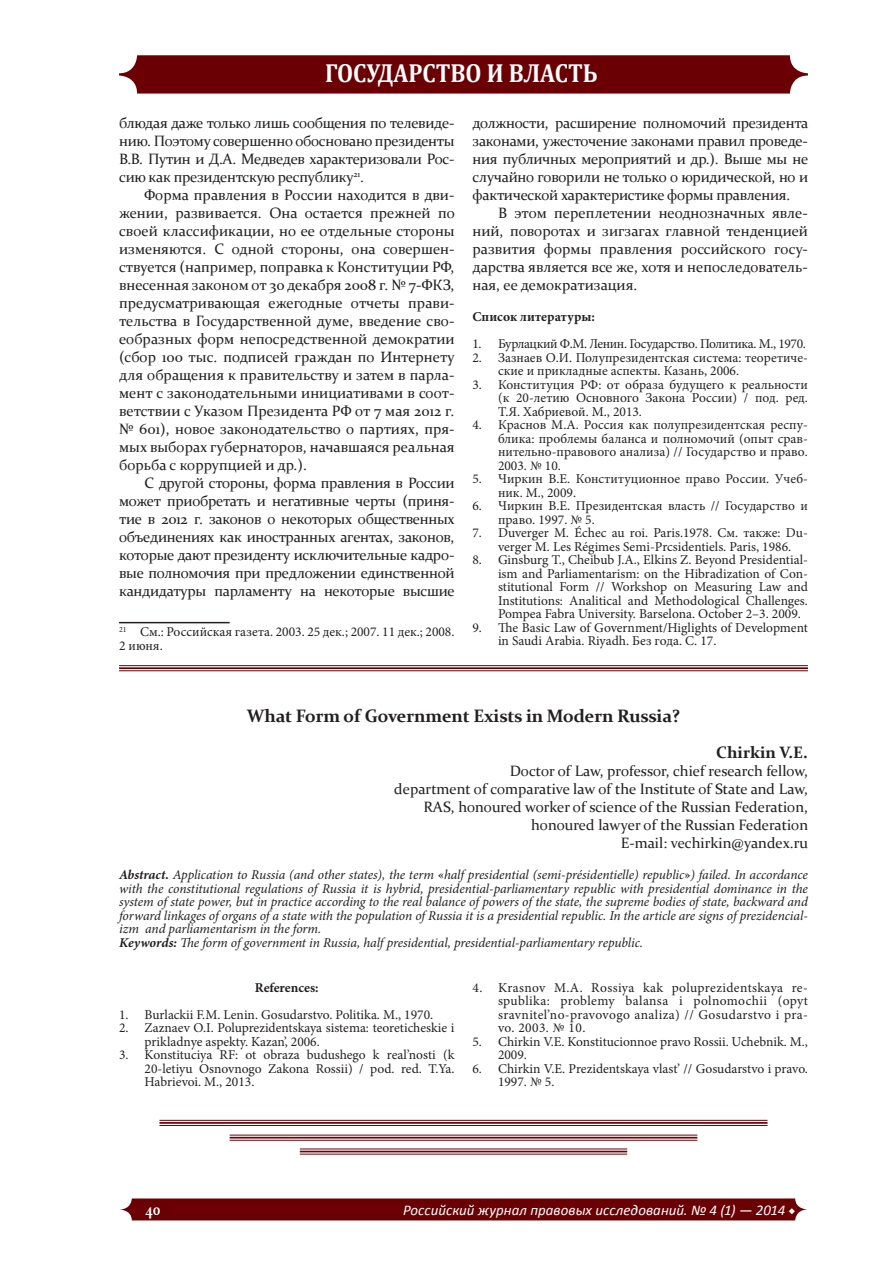
<style>
.page{position:relative;width:893px;height:1263px;background:#fff}
.page>*{position:absolute;margin:0;border:0;box-sizing:border-box;transform-origin:0 0}
.t1{font:700 26.25px "Cambria";color:#fff;scale:.88 1}
.Обычный{font:700 18px "Constantia";letter-spacing:-.01em;color:#231f20}
.t2{font:700 16.8px "Constantia";color:#fff;scale:.8 1}
.t3{font:700 16.5px "Constantia";color:#231f20}
.t4{font:15px/18px "Constantia";color:#231f20;text-align:justify}
.t5{font:italic 14.85px "Calibri";letter-spacing:.005em;color:#fff}
.t6{font:13.5px/13.5px "Minion Pro";color:#231f20}
.d_2{font:italic 13.5px/13.5px "Minion Pro";letter-spacing:-.01em;color:#231f20;text-align:justify}
.t7{font:13.5px "Minion Pro";letter-spacing:-.03em;color:#231f20}
.footnote_text{font:700 13.5px "Minion Pro";color:#231f20}
.s1{font-style:italic}
.s2{font-weight:700}
.s3{font-family:"Newton C";font-style:normal}
.s4{font-family:"Minion Pro";font-weight:700;font-style:normal}
</style>
<div class="page">
<svg style="left:120px;top:1198px;width:687px;height:22px;background:#720c10"></svg>
<div style="left:119px;top:55px;width:689px;height:39px;background:#6b0004;border-radius:18px"></div>
<hr style="left:119px;top:622px;width:111px;height:1px;background:#231f20">
<hr style="left:119px;top:670px;width:689px;height:1px;background:#6b0004">
<hr style="left:119px;top:667px;width:689px;height:2px;background:#6b0004">
<hr style="left:119px;top:665px;width:689px;height:1px;background:#6b0004">
<hr style="left:159px;top:1125px;width:608px;height:1px;background:#6b0004">
<hr style="left:159px;top:1122px;width:608px;height:2px;background:#6b0004">
<hr style="left:159px;top:1120px;width:608px;height:1px;background:#6b0004">
<hr style="left:230px;top:1140px;width:467px;height:1px;background:#6b0004">
<hr style="left:230px;top:1137px;width:467px;height:1px;background:#6b0004">
<hr style="left:230px;top:1135px;width:467px;height:1px;background:#6b0004">
<hr style="left:300px;top:1154px;width:327px;height:1px;background:#6b0004">
<hr style="left:300px;top:1151px;width:327px;height:1px;background:#6b0004">
<hr style="left:300px;top:1148px;width:327px;height:1px;background:#6b0004">
<p class="t1" style="left:325px;top:55px;width:311px">ГОСУДАРСТВО И ВЛАСТЬ</p>
<p class="t4" style="left:119px;top:113px;width:337px">блюдая даже только лишь сообщения по телевиде&shy;нию. Поэтому совершенно обосновано президенты В.В. Путин и Д.А. Медведев характеризовали Рос&shy;сию как президентскую республику<sup>21</sup>.</p>
<p class="t4" style="left:119px;top:185px;width:337px;text-indent:26px">Форма правления в России находится в дви&shy;жении, развивается. Она остается прежней по своей классификации, но ее отдельные стороны изменяются. С одной стороны, она совершен&shy;ствуется (например, поправка к Конституции РФ, внесенная законом от 30 декабря 2008 г. № 7-ФКЗ, предусматривающая ежегодные отчеты прави&shy;тельства в Государственной думе, введение сво&shy;еобразных форм непосредственной демократии (сбор 100 тыс. подписей граждан по Интернету для обращения к правительству и затем в парла&shy;мент с законодательными инициативами в соот&shy;ветствии с Указом Президента РФ от 7 мая 2012 г. № 601), новое законодательство о партиях, пря&shy;мых выборах губернаторов, начавшаяся реальная борьба с коррупцией и др.).</p>
<p class="t4" style="left:119px;top:473px;width:337px;text-indent:26px">С другой стороны, форма правления в России может приобретать и негативные черты (приня&shy;тие в 2012 г. законов о некоторых общественных объединениях как иностранных агентах, законов, которые дают президенту исключительные кадро&shy;вые полномочия при предложении единственной кандидатуры парламенту на некоторые высшие</p>
<p class="t6" style="left:119px;top:625px;width:337px"><sup>21</sup> См.: Российская газета. 2003. 25 дек.; 2007. 11 дек.; 2008.<br>2 июня.</p>
<p class="t4" style="left:472px;top:113px;width:337px">должности, расширение полномочий президента законами, ужесточение законами правил проведе&shy;ния публичных мероприятий и др.). Выше мы не случайно говорили не только о юридической, но и фактической характеристике формы правления.</p>
<p class="t4" style="left:472px;top:203px;width:337px;text-indent:26px">В этом переплетении неоднозначных явле&shy;ний, поворотах и зигзагах главной тенденцией развития формы правления российского госу&shy;дарства является все же, хотя и непоследователь&shy;ная, ее демократизация.</p>
<p class="footnote_text" style="left:472px;top:307px;width:124px">Список литературы:</p>
<p class="t7" style="left:472px;top:335px;width:335px">1. Бурлацкий Ф.М. Ленин. Государство. Политика. М., 1970.</p>
<p class="t6" style="left:498px;top:351px;width:311px;text-indent:-26px">2. Зазнаев О.И. Полупрезидентская система: теоретиче&shy;ские и прикладные аспекты. Казань, 2006.</p>
<p class="t6" style="left:498px;top:378px;width:311px;text-align:justify;text-indent:-26px">3. Конституция РФ: от образа будущего к реальности (к 20-летию Основного Закона России) / под. ред.<br>Т.Я. Хабриевой. М., 2013.</p>
<p class="t6" style="left:498px;top:418px;width:311px;text-align:justify;text-indent:-26px">4. Краснов М.А. Россия как полупрезидентская респу&shy;блика: проблемы баланса и полномочий (опыт срав&shy;нительно-правового анализа) // Государство и право.<br>2003. № 10.</p>
<p class="t6" style="left:498px;top:472px;width:311px;text-indent:-26px">5. Чиркин В.Е. Конституционное право России. Учеб&shy;ник. М., 2009.</p>
<p class="t6" style="left:498px;top:499px;width:311px;text-indent:-26px">6. Чиркин В.Е. Президентская власть // Государство и право. 1997. № 5.</p>
<p class="t6" style="left:498px;top:526px;width:311px;text-indent:-26px">7. Duverger M<span class="s1">.</span> Échec au roi. Paris.1978. См. также: Du&shy;verger M. Les Régimes Semi-Prcsidentiels. Paris, 1986.</p>
<p class="t6" style="left:498px;top:553px;width:311px;text-align:justify;text-indent:-26px">8. Ginsburg T., Cheibub J.A., Elkins Z. Beyond Presidential&shy;ism and Parliamentarism: on the Hibradization of Con&shy;stitutional Form // Workshop on Measuring Law and Institutions: Analitical and Methodological Challenges.<br>Pompea Fabra University. Barselona. October 2–3. 2009.</p>
<p class="t6" style="left:498px;top:621px;width:311px;text-indent:-26px">9. The Basic Law of Government/Higlights of Development in Saudi Arabia. Riyadh. Без года. С. 17.</p>
<p class="Обычный" style="left:247px;top:703px;width:434px">What Form of Government Exists in Modern Russia?</p>
<p class="t3" style="left:716px;top:741px;width:93px">Chirkin V.E.</p>
<p class="t4" style="left:394px;top:761px;width:415px;text-align:right">Doctor of Law, professor, chief research fellow,<br>department of comparative law of the Institute of State and Law, RAS, honoured worker of science of the Russian Federation, honoured lawyer of the Russian Federation</p>
<p class="t4" style="left:621px;top:833px;width:189px">E-mail: vechirkin@yandex.ru</p>
<p class="d_2" style="left:119px;top:868px;width:690px"><span class="s2">Abstract.</span> Application to Russia (and other states), the term <span class="s3">«</span>half presidential (semi-présidentielle) republic<span class="s3">»</span>) failed. In accordance with the constitutional regulations of Russia it is hybrid, presidential-parliamentary republic with presidential dominance in the system of state power, but in practice according to the real balance of powers of the state, the supreme bodies of state, backward and forward linkages of organs of a state with the population of Russia it is a presidential republic. In the article are signs of prezidencial&shy;izm and parliamentarism in the form.</p>
<p class="d_2" style="left:119px;top:935px;width:525px"><span class="s2">Keywords:</span> The form of government in Russia, half presidential, presidential-parliamentary republic.</p>
<p class="t6" style="left:498px;top:981px;width:311px;text-align:justify;text-indent:-26px">4. Krasnov M.A. Rossiya kak poluprezidentskaya re&shy;spublika: problemy balansa i polnomochii (opyt sravnitel’no-pravovogo analiza) // Gosudarstvo i pra&shy;vo. 2003. № 10.</p>
<p class="t6" style="left:498px;top:1035px;width:311px;text-indent:-26px">5. Chirkin V.E. Konstitucionnoe pravo Rossii. Uchebnik. M.,<br>2009.</p>
<p class="t6" style="left:498px;top:1062px;width:311px;text-indent:-26px">6. Chirkin V.E. Prezidentskaya vlast’ // Gosudarstvo i pravo.<br>1997. № 5.</p>
<p class="footnote_text" style="left:255px;top:978px;width:65px">References:</p>
<p class="t6" style="left:119px;top:1008px;width:316px">1. Burlackii F.M. Lenin. Gosudarstvo. Politika. M., 1970.</p>
<p class="t6" style="left:145px;top:1021px;width:311px;text-indent:-26px">2. Zaznaev O.I. Poluprezidentskaya sistema: teoreticheskie i prikladnye aspekty. Kazan’, 2006.</p>
<p class="t6" style="left:145px;top:1048px;width:311px;text-align:justify;text-indent:-26px">3. Konstituciya RF: ot obraza budushego k real’nosti (k 20-letiyu Osnovnogo Zakona Rossii) / pod. red. T.Ya.<br>Habrievoi. M., 2013.</p>
<p class="t2" style="left:146px;top:1197px;width:20px">40</p>
<p class="t5" style="left:403px;top:1200px;width:394px">Российский журнал правовых исследований. № 4 (1) — 2014 <span class="s4">◆</span></p>
</div>
